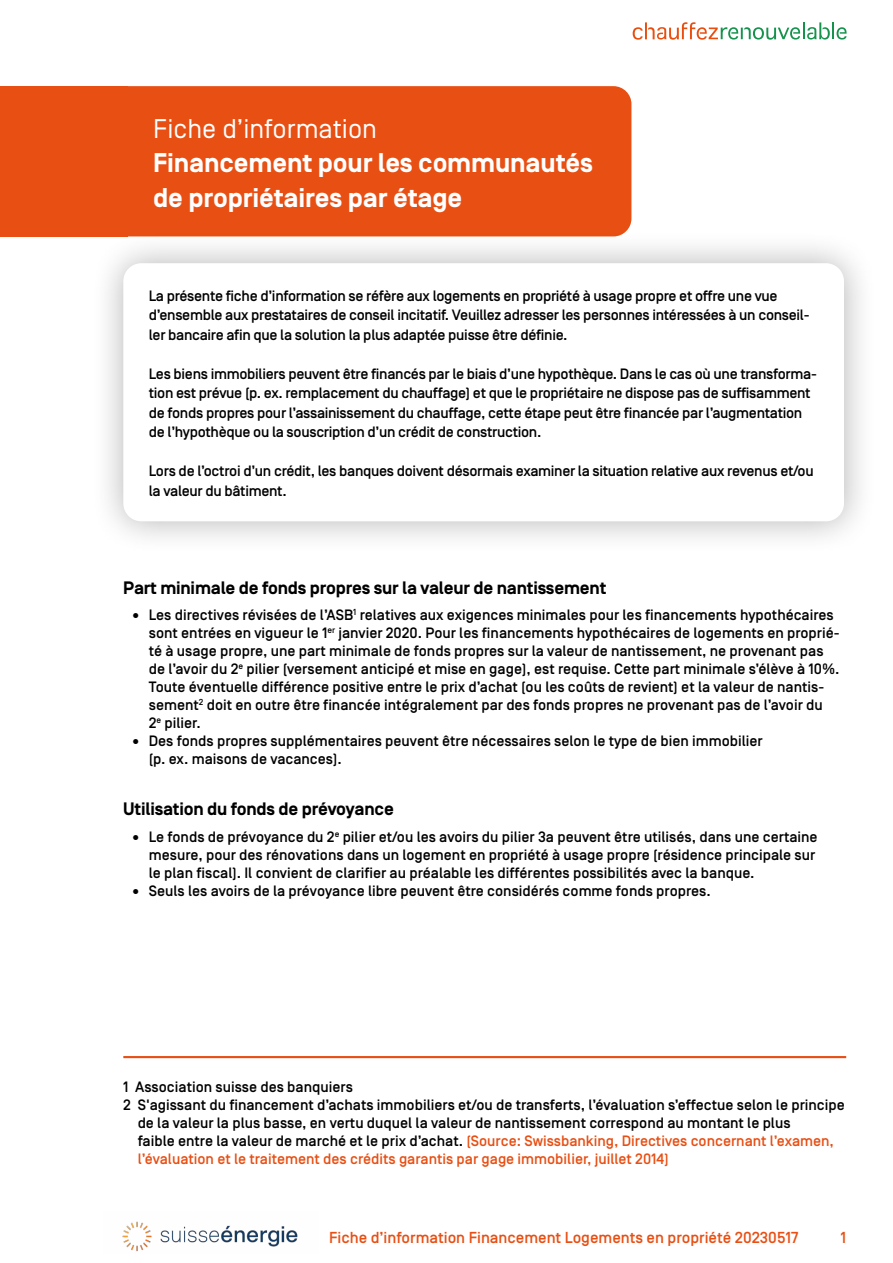
<style>
.page{position:relative;width:893px;height:1263px;background:#fff}
.page>*{position:absolute;margin:0;border:0;box-sizing:border-box;transform-origin:0 0}
.t1{font:700 27px/34.5px "Simplon Norm";letter-spacing:-.005em;color:#fff}
.t2{font:27px "Simplon Norm";color:#fff}
.t3{font:700 18px "Simplon Norm";letter-spacing:-.01em;color:#000}
.t4{font:500 15.9px "Simplon Norm";color:#e84f13}
.t5{font:500 15px/18px "Simplon Norm";color:#000}
.t6{font:500 15px/19.5px "Simplon Norm";letter-spacing:-.02em;color:#000}
.t7{font:500 15px "Simplon Norm";color:#e84f13}
.s1{color:#000}
</style>
<div class="page">
<div style="left:128px;top:86px;width:503px;height:144px;background:#e84f13"></div>
<div style="left:90px;top:230px;width:787px;height:325px;background:#000;opacity:.3"></div>
<div style="left:123px;top:263px;width:721px;height:258px;background:#fff;border-radius:18px"></div>
<img style="left:122px;top:1221px;width:176px;height:31px">
<div style="left:0;top:86px;width:128px;height:150px;background:#e84f13"></div>
<svg style="left:633px;top:22px;width:214px;height:18px"></svg>
<hr style="left:123px;top:1056px;width:723px;height:2px;background:#e84f13">
<h1 class="t2" style="left:153px;top:114px;width:225px">Fiche d’information</h1>
<h1 class="t1" style="left:153px;top:147px;width:441px">Financement pour les communautés de propriétaires par étage</h1>
<p class="t6" style="left:149px;top:286px;width:662px">La présente fiche d’information se réfère aux logements en propriété à usage propre et offre une vue d’ensemble aux prestataires de conseil incitatif. Veuillez adresser les personnes intéressées à un conseil&shy;ler bancaire afin que la solution la plus adaptée puisse être définie.</p>
<p class="t6" style="left:149px;top:364px;width:669px">Les biens immobiliers peuvent être financés par le biais d’une hypothèque. Dans le cas où une transforma&shy;tion est prévue (p. ex. remplacement du chauffage) et que le propriétaire ne dispose pas de suffisamment de fonds propres pour l’assainissement du chauffage, cette étape peut être financée par l’augmentation de l’hypothèque ou la souscription d’un crédit de construction.</p>
<p class="t6" style="left:149px;top:462px;width:666px">Lors de l’octroi d’un crédit, les banques doivent désormais examiner la situation relative aux revenus et/ou la valeur du bâtiment.</p>
<p class="t3" style="left:123px;top:578px;width:484px">Part minimale de fonds propres sur la valeur de nantissement</p>
<p class="t5" style="left:149px;top:606px;width:692px;text-indent:-19px">• Les directives révisées de l’ASB<sup>1</sup> relatives aux exigences minimales pour les financements hypothécaires sont entrées en vigueur le 1<sup>er</sup> janvier 2020. Pour les financements hypothécaires de logements en proprié&shy;té à usage propre, une part minimale de fonds propres sur la valeur de nantissement, ne provenant pas de l’avoir du 2<sup>e</sup> pilier (versement anticipé et mise en gage), est requise. Cette part minimale s’élève à 10%.<br>Toute éventuelle différence positive entre le prix d’achat (ou les coûts de revient) et la valeur de nantis&shy;sement<sup>2</sup> doit en outre être financée intégralement par des fonds propres ne provenant pas de l’avoir du<br>2<sup>e</sup> pilier.</p>
<p class="t5" style="left:149px;top:732px;width:615px;text-indent:-19px">• Des fonds propres supplémentaires peuvent être nécessaires selon le type de bien immobilier (p. ex. maisons de vacances).</p>
<p class="t3" style="left:123px;top:799px;width:272px">Utilisation du fonds de prévoyance</p>
<p class="t5" style="left:149px;top:828px;width:670px;text-indent:-19px">• Le fonds de prévoyance du 2<sup>e</sup> pilier et/ou les avoirs du pilier 3a peuvent être utilisés, dans une certaine mesure, pour des rénovations dans un logement en propriété à usage propre (résidence principale sur le plan fiscal). Il convient de clarifier au préalable les différentes possibilités avec la banque.</p>
<p class="t5" style="left:130px;top:882px;width:583px">• Seuls les avoirs de la prévoyance libre peuvent être considérés comme fonds propres.</p>
<p class="t5" style="left:123px;top:1079px;width:231px">1 Association suisse des banquiers</p>
<p class="t5" style="left:123px;top:1097px;width:723px">2 S'agissant du financement d’achats immobiliers et/ou de transferts, l’évaluation s’effectue selon le principe</p>
<p class="t5" style="left:138px;top:1115px;width:654px">de la valeur la plus basse, en vertu duquel la valeur de nantissement correspond au montant le plus</p>
<p class="t7" style="left:138px;top:1133px;width:698px"><span class="s1">faible entre la valeur de marché et le prix d’achat.</span> (Source: Swissbanking, Directives concernant l’examen,</p>
<p class="t7" style="left:138px;top:1151px;width:533px">l’évaluation et le traitement des crédits garantis par gage immobilier, juillet 2014)</p>
<p class="t4" style="left:329px;top:1229px;width:471px">Fiche d’information Financement Logements en propriété 20230517</p>
<p class="t4" style="left:840px;top:1229px;width:7px">1</p>
</div>
